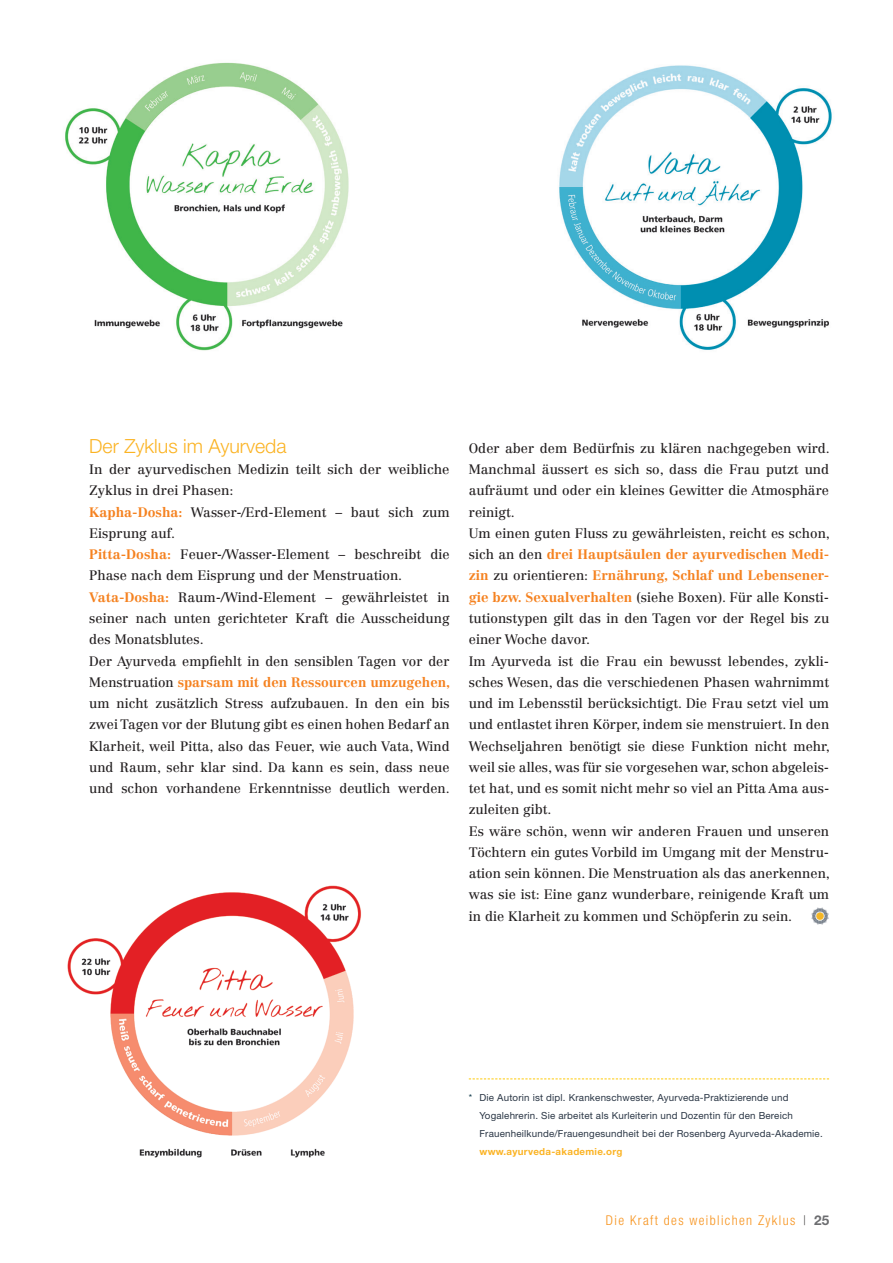
<style>
.page{position:relative;width:893px;height:1263px;background:#fff}
.page>*{position:absolute;margin:0;border:0;box-sizing:border-box;transform-origin:0 0}
.t1{font:300 19.5px "Helvetica Neue LT Std";color:#fbb323}
.t2{font:13.5px/21.3px "Centennial LT Std";color:#231f20}
.t3{font:300 condensed 13.5px "Helvetica Neue LT Std";letter-spacing:.1em;color:#f7931d}
.t4{font:9.75px/18px "Helvetica Neue LT Std";letter-spacing:.02em;color:#2a3645}
.t5{font:700 9.75px "Helvetica Neue LT Std";letter-spacing:.03em;color:#fbb323}
.s1{font-weight:700;color:#f58220}
.s2{color:#0f3848}
.s3{font-weight:100;color:#231f20}
.s4{font-weight:700;font-stretch:normal;color:#6c6d70}
</style>
<div class="page">
<img style="left:65px;top:62px;width:284px;height:289px">
<img style="left:67px;top:885px;width:294px;height:273px">
<svg style="left:469px;top:1078px;width:360px;height:1px"></svg>
<img style="left:812px;top:907px;width:17px;height:17px">
<img style="left:559px;top:65px;width:273px;height:285px">
<h1 class="t1" style="left:89px;top:434px;width:199px">Der Zyklus im Ayurveda</h1>
<p class="t2" style="left:89px;top:459px;width:362px">In der ayurvedischen Medizin teilt sich der weibliche Zyklus in drei Phasen:<br><span class="s1">Kapha-Dosha:</span> Wasser-/Erd-Element – baut sich zum Eisprung auf.<br><span class="s1">Pitta-Dosha:</span> Feuer-/Wasser-Element – beschreibt die Phase nach dem Eisprung und der Menstruation.<br><span class="s1">Vata-Dosha:</span> Raum-/Wind-Element – gewährleistet in seiner nach unten gerichteter Kraft die Ausscheidung des Monatsblutes.<br>Der Ayurveda empfiehlt in den sensiblen Tagen vor der Menstruation <span class="s1">sparsam mit den Ressourcen umzugehen, </span>um nicht zusätzlich Stress aufzubauen. In den ein bis zwei Tagen vor der Blutung gibt es einen hohen Bedarf an Klarheit, weil Pitta, also das Feuer, wie auch Vata, Wind und Raum, sehr klar sind. Da kann es sein, dass neue und schon vorhandene Erkenntnisse deutlich werden.</p>
<p class="t2" style="left:469px;top:437px;width:363px">Oder aber dem Bedürfnis zu klären nachgegeben wird.<br>Manchmal äussert es sich so, dass die Frau putzt und aufräumt und oder ein kleines Gewitter die Atmosphäre reinigt.<br>Um einen guten Fluss zu gewährleisten, reicht es schon, sich an den <span class="s1">drei Hauptsäulen der ayurvedischen Medi&shy;zin</span> zu orientieren: <span class="s1">Ernährung, Schlaf und Lebensener&shy;gie bzw. Sexualverhalten</span> (siehe Boxen). Für alle Konsti&shy;tutionstypen gilt das in den Tagen vor der Regel bis zu einer Woche davor.<br>Im Ayurveda ist die Frau ein bewusst lebendes, zykli&shy;sches Wesen, das die verschiedenen Phasen wahrnimmt und im Lebensstil berücksichtigt. Die Frau setzt viel um und entlastet ihren Körper, indem sie menstruiert. In den Wechseljahren benötigt sie diese Funktion nicht mehr, weil sie alles, was für sie vorgesehen war, schon abgeleis&shy;tet hat, und es somit nicht mehr so viel an Pitta Ama aus&shy;zuleiten gibt.<br>Es wäre schön, wenn wir anderen Frauen und unseren Töchtern ein gutes Vorbild im Umgang mit der Menstru&shy;ation sein können. Die Menstruation als das anerkennen, was sie ist: Eine ganz wunderbare, reinigende Kraft um in die Klarheit zu kommen und Schöpferin zu sein.</p>
<p class="t4" style="left:479px;top:1088px;width:345px;text-indent:-11px"><span class="s2">*</span> Die Autorin ist dipl. Krankenschwester, Ayurveda-Praktizierende und<br>Yogalehrerin. Sie arbeitet als Kurleiterin und Dozentin für den Bereich<br>Frauenheilkunde/Frauengesundheit bei der Rosenberg Ayurveda-Akademie.</p>
<p class="t5" style="left:479px;top:1145px;width:145px">www.ayurveda-akademie.org</p>
<p class="t3" style="left:606px;top:1212px;width:225px">Die Kraft des weiblichen Zyklus <span class="s3">|</span> <span class="s4">25</span></p>
</div>
